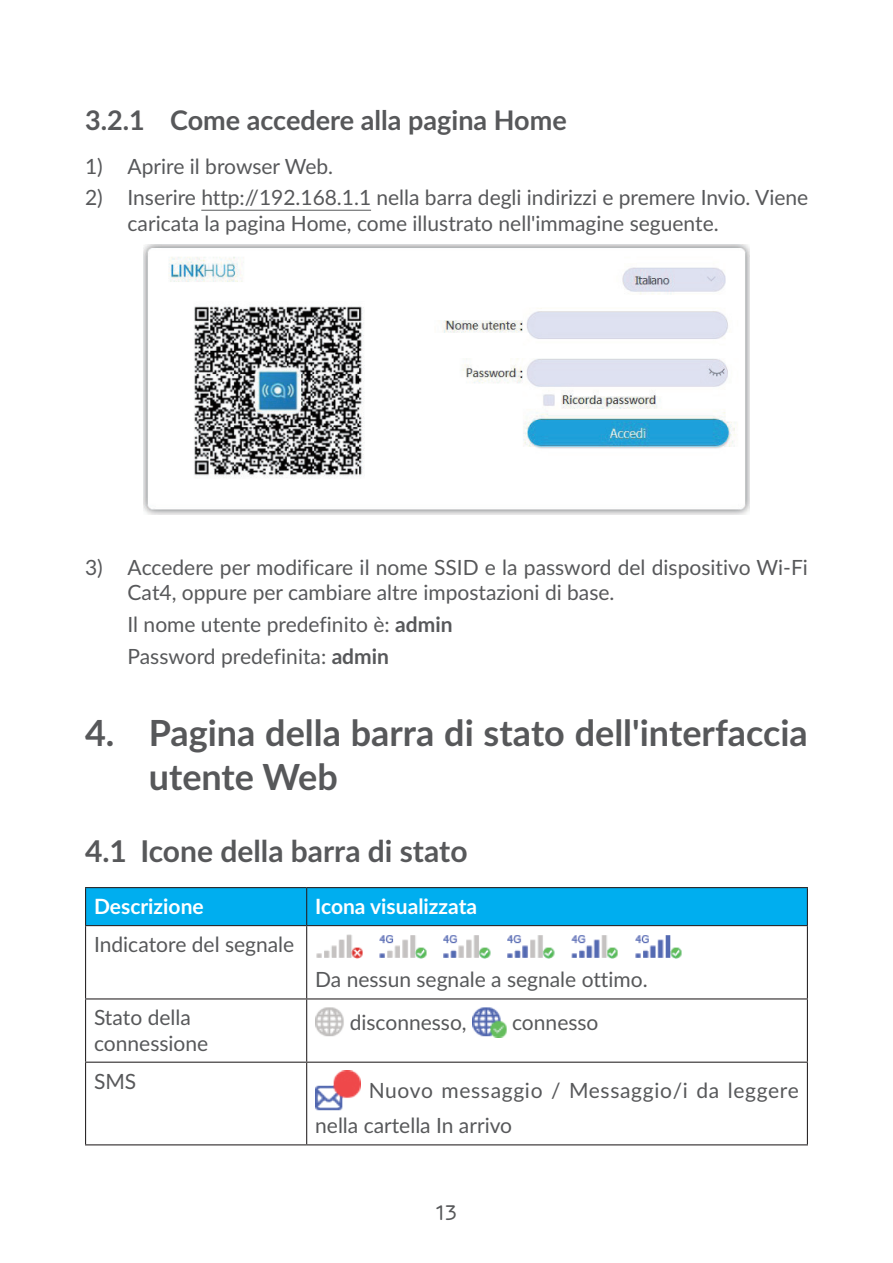
<style>
.page{position:relative;width:893px;height:1263px;background:#fff}
.page>*{position:absolute;margin:0;border:0;box-sizing:border-box;transform-origin:0 0}
.t1{font:700 36px/43.2px "Lato";color:#57585a}
.t2{font:700 30px "Lato";color:#57585a}
.t3{font:700 27px "Lato";color:#57585a}
.t4{font:21px/25.2px "Lato";color:#57585a}
.t5{font:21px/35px "Lato";letter-spacing:.025em;color:#57585a}
.t6{font:700 21px "Lato";color:#fff}
.t7{font:21px "Rubrik";color:#57585a}
.s1{font-weight:700}
</style>
<div class="page">
<hr style="left:201px;top:210px;width:170px;height:1px;background:#57585a">
<img style="left:143px;top:244px;width:607px;height:270px">
<div style="left:86px;top:888px;width:721px;height:37px;background:#00aeef"></div>
<hr style="left:85px;top:887px;width:222px;height:1px;background:#231f20">
<hr style="left:85px;top:888px;width:1px;height:37px;background:#231f20">
<hr style="left:307px;top:887px;width:501px;height:1px;background:#231f20">
<hr style="left:306px;top:888px;width:1px;height:37px;background:#231f20">
<hr style="left:807px;top:888px;width:1px;height:37px;background:#231f20">
<hr style="left:85px;top:925px;width:222px;height:1px;background:#231f20">
<hr style="left:85px;top:926px;width:1px;height:72px;background:#231f20">
<hr style="left:307px;top:925px;width:501px;height:1px;background:#231f20">
<hr style="left:306px;top:926px;width:1px;height:72px;background:#231f20">
<hr style="left:807px;top:926px;width:1px;height:72px;background:#231f20">
<hr style="left:85px;top:998px;width:222px;height:1px;background:#231f20">
<hr style="left:85px;top:999px;width:1px;height:63px;background:#231f20">
<hr style="left:307px;top:998px;width:501px;height:1px;background:#231f20">
<hr style="left:306px;top:999px;width:1px;height:63px;background:#231f20">
<hr style="left:807px;top:999px;width:1px;height:63px;background:#231f20">
<hr style="left:85px;top:1062px;width:222px;height:1px;background:#231f20">
<hr style="left:85px;top:1063px;width:1px;height:81px;background:#231f20">
<hr style="left:307px;top:1062px;width:501px;height:1px;background:#231f20">
<hr style="left:306px;top:1063px;width:1px;height:81px;background:#231f20">
<hr style="left:807px;top:1063px;width:1px;height:81px;background:#231f20">
<hr style="left:85px;top:1144px;width:222px;height:1px;background:#231f20">
<hr style="left:307px;top:1144px;width:501px;height:1px;background:#231f20">
<img style="left:316px;top:934px;width:47px;height:25px">
<img style="left:379px;top:935px;width:48px;height:24px">
<img style="left:443px;top:935px;width:48px;height:24px">
<img style="left:507px;top:935px;width:48px;height:24px">
<img style="left:571px;top:935px;width:47px;height:24px">
<img style="left:635px;top:935px;width:47px;height:24px">
<img style="left:315px;top:1007px;width:29px;height:30px">
<img style="left:472px;top:1007px;width:35px;height:31px">
<img style="left:315px;top:1071px;width:45px;height:40px">
<p class="t3" style="left:85px;top:100px;width:483px">3.2.1 Come accedere alla pagina Home</p>
<p class="t4" style="left:85px;top:153px;width:250px">1) Aprire il browser Web.</p>
<p class="t4" style="left:128px;top:184px;width:682px;text-indent:-43px">2) Inserire http://192.168.1.1 nella barra degli indirizzi e premere Invio. Viene caricata la pagina Home, come illustrato nell'immagine seguente.</p>
<p class="t4" style="left:128px;top:554px;width:682px;text-indent:-43px">3) Accedere per modificare il nome SSID e la password del dispositivo Wi-Fi<br>Cat4, oppure per cambiare altre impostazioni di base.</p>
<p class="t4" style="left:128px;top:608px;width:326px;line-height:31.5px">Il nome utente predefinito è: <span class="s1">admin<br></span>Password predefinita: <span class="s1">admin</span></p>
<h1 class="t1" style="left:149px;top:710px;width:661px;text-indent:-64px">4. Pagina della barra di stato dell'interfaccia utente Web</h1>
<h2 class="t2" style="left:85px;top:829px;width:384px">4.1 Icone della barra di stato</h2>
<p class="t6" style="left:94px;top:891px;width:111px">Descrizione</p>
<p class="t6" style="left:315px;top:891px;width:164px">Icona visualizzata</p>
<p class="t4" style="left:94px;top:931px;width:202px">Indicatore del segnale</p>
<p class="t4" style="left:315px;top:966px;width:334px">Da nessun segnale a segnale ottimo.</p>
<p class="t4" style="left:94px;top:1004px;width:116px">Stato della connessione</p>
<p class="t4" style="left:350px;top:1009px;width:119px">disconnesso,</p>
<p class="t4" style="left:512px;top:1009px;width:88px">connesso</p>
<p class="t4" style="left:94px;top:1067px;width:44px">SMS</p>
<p class="t5" style="left:315px;top:1072px;width:485px;text-indent:53px">Nuovo messaggio / Messaggio/i da leggere nella cartella In arrivo</p>
<p class="t7" style="left:435px;top:1200px;width:24px">13</p>
</div>
